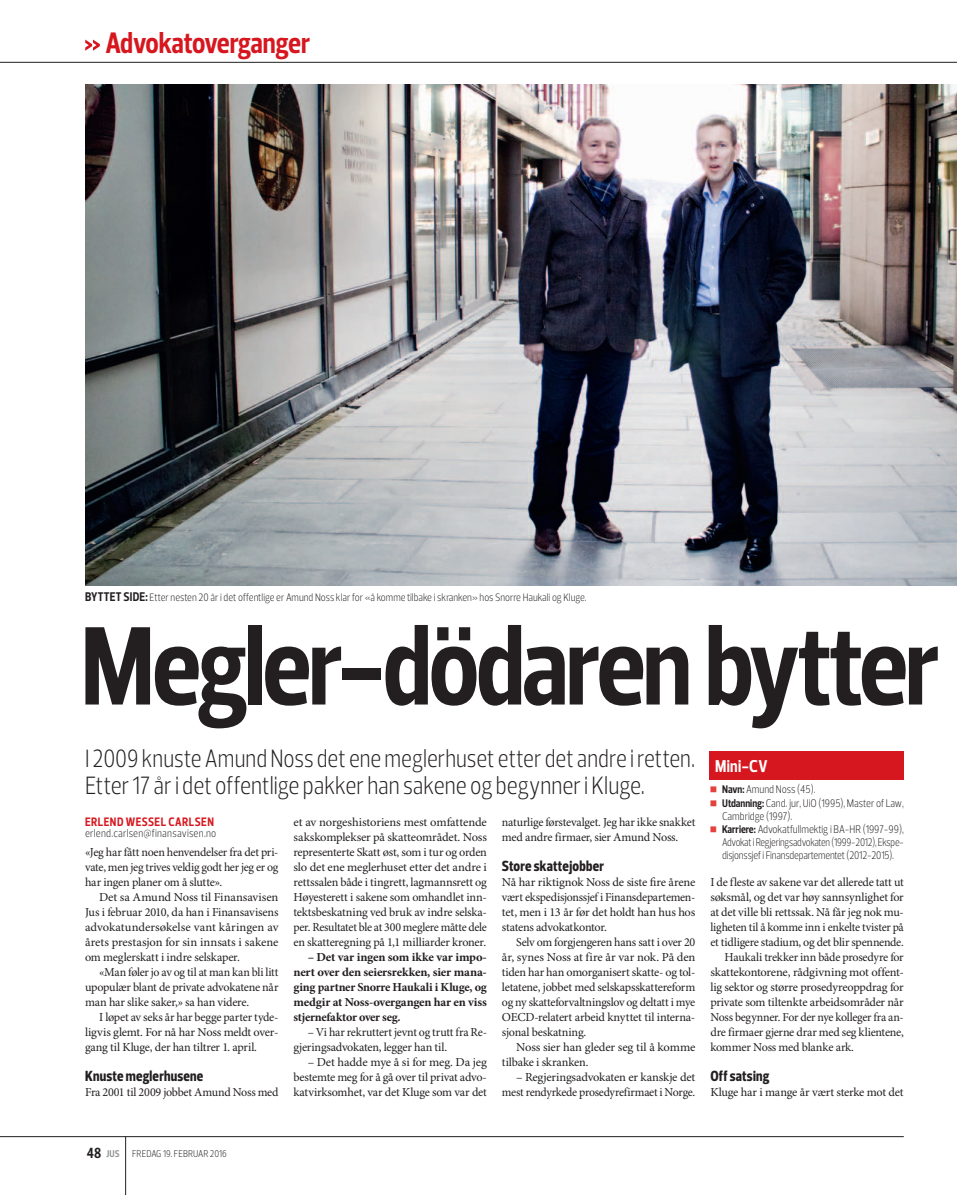
<style>
.page{position:relative;width:957px;height:1195px;background:#fff}
.page>*{position:absolute;margin:0;border:0;box-sizing:border-box;transform-origin:0 0}
.t1{font:700 113.62px "Prelo Condensed";letter-spacing:-.03em;color:#231f20}
.t2{font:700 30px "Prelo Condensed";letter-spacing:-.025em;color:#d7171f}
.t3{font:300 25.5px/27.2px "Prelo Condensed";color:#231f20}
.t4{font:700 17.5px "Prelo Condensed";letter-spacing:.02em;color:#fff}
.t5{font:800 15px "Prelo Condensed";letter-spacing:.015em;color:#231f20}
.t6{font:700 12.5px "Prelo Condensed";letter-spacing:.04em;color:#d7171f}
.t7{font:12.25px/15px "Minion Pro";letter-spacing:-.02em;color:#231f20;text-align:justify}
.t8{font:700 12.25px/15px "Minion Pro";letter-spacing:-.02em;color:#231f20;text-align:justify}
.t9{font:300 11.25px/13.1px "Prelo Condensed";letter-spacing:-.01em;color:#231f20}
.t10{font:300 11.25px "Prelo Condensed";letter-spacing:.02em;color:#231f20}
.t11{font:300 11px "Prelo Condensed";letter-spacing:.005em;color:#231f20}
.t12{font:300 10px "Prelo Condensed";color:#231f20}
.t13{font:700 10px "Prelo Condensed";color:#939598}
.s1{font-weight:700;font-size:12.75px}
.s2{font-weight:700}
.s3{font-size:15px;color:#231f20}
</style>
<div class="page">
<hr style="left:125px;top:1136px;width:1px;height:58px;background:#231f20">
<hr style="left:0;top:1136px;width:904px;height:1px;background:#231f20">
<img style="left:85px;top:84px;width:872px;height:502px">
<div style="left:710px;top:751px;width:194px;height:29px;background:#d7171f"></div>
<hr style="left:0;top:62px;width:957px;height:1px;background:#231f20">
<svg style="left:85px;top:40px;width:15px;height:11px"></svg>
<h2 class="t2" style="left:105px;top:25px;width:206px">Advokatoverganger</h2>
<p class="t11" style="left:85px;top:590px;width:503px"><span class="s1">BYTTET SIDE:</span> Etter nesten 20 år i det offentlige er Amund Noss klar for «å komme tilbake i skranken» hos Snorre Haukali og Kluge.</p>
<h1 class="t1" style="left:81px;top:596px;width:860px">Megler-dödaren bytter</h1>
<h3 class="t3" style="left:85px;top:744px;width:612px">I 2009 knuste Amund Noss det ene meglerhuset etter det andre i retten.<br>Etter 17 år i det offentlige pakker han sakene og begynner i Kluge.</h3>
<h3 class="t4" style="left:715px;top:754px;width:54px">Mini-CV</h3>
<p class="t9" style="left:722px;top:783px;width:183px"><span class="s2">Navn:</span> Amund Noss (45).<br><span class="s2">Utdanning:</span> Cand. jur, UiO (1995), Master of Law, Cambridge (1997).<br><span class="s2">Karriere:</span> Advokatfullmektig i BA-HR (1997-99), Advokat i Regjeringsadvokaten (1999-2012), Ekspe&shy;disjonssjef i Finansdepartementet (2012-2015).</p>
<p class="t7" style="left:293px;top:814px;width:195px">et av norgeshistoriens mest omfattende sakskomplekser på skatteområdet. Noss representerte Skatt øst, som i tur og orden slo det ene meglerhuset etter det andre i rettssalen både i tingrett, lagmannsrett og Høyesterett i sakene som omhandlet inn&shy;tektsbeskatning ved bruk av indre selska&shy;per. Resultatet ble at 300 meglere måtte dele en skatteregning på 1,1 milliarder kroner.</p>
<p class="t8" style="left:293px;top:949px;width:195px;text-indent:14px">– Det var ingen som ikke var impo&shy;nert over den seiersrekken, sier mana&shy;ging partner Snorre Haukali i Kluge, og medgir at Noss-overgangen har en viss stjernefaktor over seg.</p>
<p class="t7" style="left:293px;top:1024px;width:195px;text-indent:14px">– Vi har rekruttert jevnt og trutt fra Re&shy;gjeringsadvokaten, legger han til.</p>
<p class="t7" style="left:293px;top:1054px;width:195px;text-indent:14px">– Det hadde mye å si for meg. Da jeg bestemte meg for å gå over til privat advo&shy;katvirksomhet, var det Kluge som var det</p>
<p class="t7" style="left:502px;top:814px;width:195px">naturlige førstevalget. Jeg har ikke snakket med andre firmaer, sier Amund Noss.</p>
<p class="t5" style="left:502px;top:856px;width:103px">Store skattejobber</p>
<p class="t7" style="left:502px;top:874px;width:195px">Nå har riktignok Noss de siste fire årene vært ekspedisjonssjef i Finansdepartemen&shy;tet, men i 13 år før det holdt han hus hos statens advokatkontor.</p>
<p class="t7" style="left:502px;top:934px;width:195px;text-indent:14px">Selv om forgjengeren hans satt i over 20 år, synes Noss at fire år var nok. På den tiden har han omorganisert skatte- og tol&shy;letatene, jobbet med selskapsskattereform og ny skatteforvaltningslov og deltatt i mye OECD-relatert arbeid knyttet til interna&shy;sjonal beskatning.</p>
<p class="t7" style="left:502px;top:1039px;width:195px;text-indent:14px">Noss sier han gleder seg til å komme tilbake i skranken.</p>
<p class="t7" style="left:502px;top:1069px;width:195px;text-align:right">– Regjeringsadvokaten er kanskje det mest rendyrkede prosedyrefirmaet i Norge.</p>
<p class="t6" style="left:85px;top:813px;width:130px">ERLEND WESSEL CARLSEN</p>
<p class="t10" style="left:85px;top:826px;width:133px">erlend.carlsen@finansavisen.no</p>
<p class="t7" style="left:85px;top:844px;width:195px">«Jeg har fått noen henvendelser fra det pri&shy;vate, men jeg trives veldig godt her jeg er og har ingen planer om å slutte».</p>
<p class="t7" style="left:85px;top:889px;width:195px;text-indent:14px">Det sa Amund Noss til Finansavisen Jus i februar 2010, da han i Finansavisens advokatundersøkelse vant kåringen av årets prestasjon for sin innsats i sakene om meglerskatt i indre selskaper.</p>
<p class="t7" style="left:85px;top:964px;width:195px;text-indent:14px">«Man føler jo av og til at man kan bli litt upopulær blant de private advokatene når man har slike saker,» sa han videre.</p>
<p class="t7" style="left:85px;top:1009px;width:195px;text-indent:14px">I løpet av seks år har begge parter tyde&shy;ligvis glemt. For nå har Noss meldt over&shy;gang til Kluge, der han tiltrer 1. april.</p>
<p class="t5" style="left:85px;top:1066px;width:120px">Knuste meglerhusene</p>
<p class="t7" style="left:85px;top:1084px;width:195px">Fra 2001 til 2009 jobbet Amund Noss med</p>
<p class="t7" style="left:710px;top:874px;width:195px">I de fleste av sakene var det allerede tatt ut</p>
<p class="t7" style="left:710px;top:889px;width:195px">søksmål, og det var høy sannsynlighet for</p>
<p class="t7" style="left:710px;top:904px;width:195px">at det ville bli rettssak. Nå får jeg nok mu-</p>
<p class="t7" style="left:710px;top:919px;width:195px">ligheten til å komme inn i enkelte tvister på</p>
<p class="t7" style="left:710px;top:934px;width:195px">et tidligere stadium, og det blir spennende.</p>
<p class="t7" style="left:724px;top:949px;width:181px">Haukali trekker inn både prosedyre for</p>
<p class="t7" style="left:710px;top:964px;width:195px">skattekontorene, rådgivning mot offent-</p>
<p class="t7" style="left:710px;top:979px;width:195px">lig sektor og større prosedyreoppdrag for</p>
<p class="t7" style="left:710px;top:994px;width:195px">private som tiltenkte arbeidsområder når</p>
<p class="t7" style="left:710px;top:1009px;width:195px">Noss begynner. For der nye kolleger fra an-</p>
<p class="t7" style="left:710px;top:1024px;width:195px">dre firmaer gjerne drar med seg klientene,</p>
<p class="t7" style="left:710px;top:1039px;width:145px">kommer Noss med blanke ark.</p>
<p class="t5" style="left:710px;top:1066px;width:61px">Off satsing</p>
<p class="t7" style="left:710px;top:1084px;width:195px">Kluge har i mange år vært sterke mot det</p>
<p class="t13" style="left:87px;top:1146px;width:34px"><span class="s3">48</span> JUS</p>
<p class="t12" style="left:132px;top:1146px;width:96px">Fredag 19. februar 2016</p>
</div>
